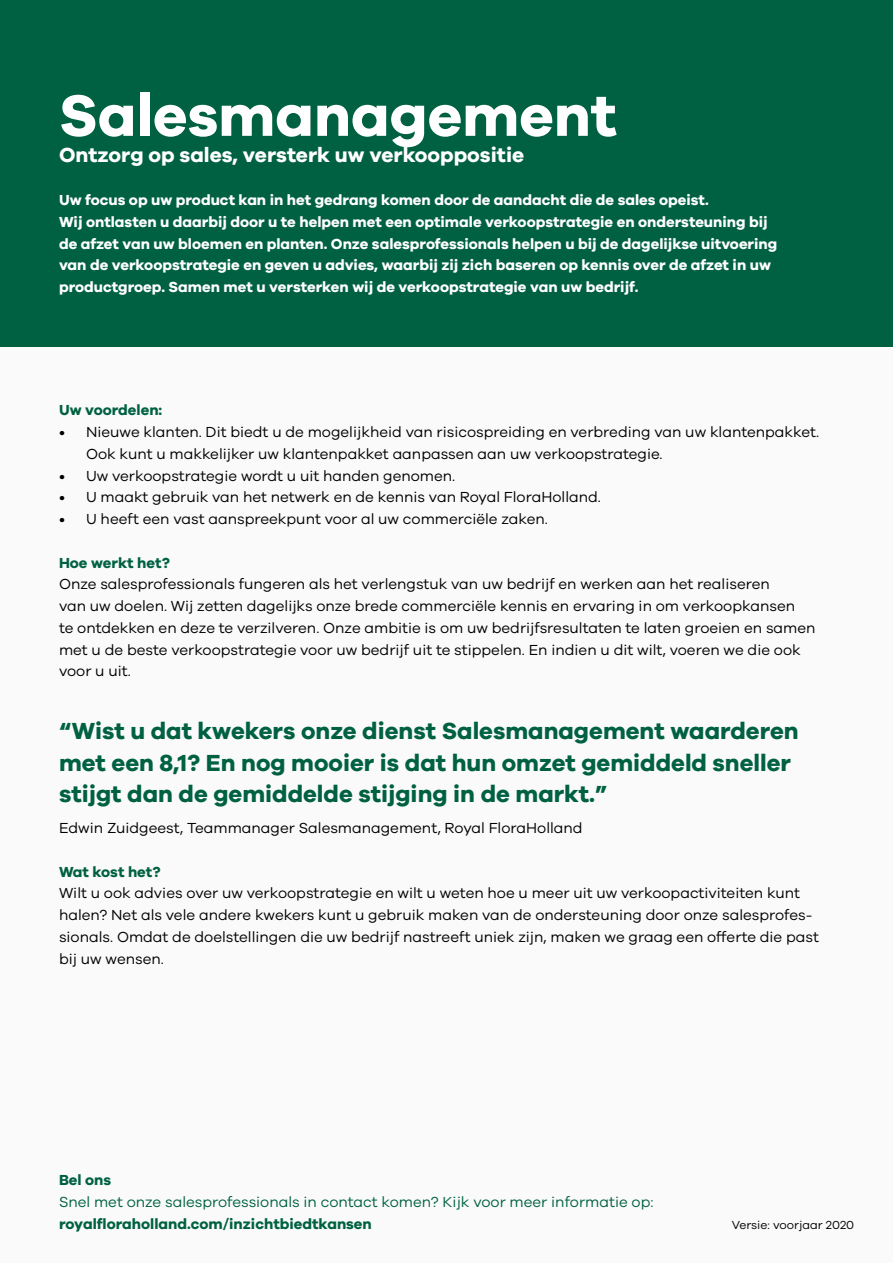
<style>
.page{position:relative;width:893px;height:1263px;background:#fff}
.page>*{position:absolute;margin:0;border:0;box-sizing:border-box;transform-origin:0 0}
.t1{font:700 60px "Galano Grotesque";color:#fff}
.t2{font:700 24px/31.5px "Galano Grotesque";color:#006142}
.t3{font:700 21px "Galano Grotesque";color:#fff}
.t4{font:15px/21.8px "Galano Grotesque";color:#000}
.t5{font:700 15px/21.8px "Galano Grotesque";color:#fff}
.t6{font:700 15px "Galano Grotesque";color:#006142}
.t7{font:15px "Galano Grotesque";color:#006142}
.t8{font:12px "Galano Grotesque";color:#000}
</style>
<div class="page">
<div style="left:0;top:0;width:893px;height:347px;background:#006142"></div>
<div style="left:0;top:347px;width:893px;height:916px;background:#fafafa"></div>
<h1 class="t1" style="left:59px;top:78px;width:559px">Salesmanagement</h1>
<h3 class="t3" style="left:59px;top:142px;width:467px">Ontzorg op sales, versterk uw verkooppositie</h3>
<p class="t5" style="left:59px;top:189px;width:720px">Uw focus op uw product kan in het gedrang komen door de aandacht die de sales opeist.<br>Wij ontlasten u daarbij door u te helpen met een optimale verkoopstrategie en ondersteuning bij de afzet van uw bloemen en planten. Onze salesprofessionals helpen u bij de dagelijkse uitvoering van de verkoopstrategie en geven u advies, waarbij zij zich baseren op kennis over de afzet in uw productgroep. Samen met u versterken wij de verkoopstrategie van uw bedrijf.</p>
<p class="t6" style="left:59px;top:401px;width:105px">Uw voordelen:</p>
<p class="t4" style="left:86px;top:421px;width:735px;text-indent:-27px">• Nieuwe klanten. Dit biedt u de mogelijkheid van risicospreiding en verbreding van uw klantenpakket.<br>Ook kunt u makkelijker uw klantenpakket aanpassen aan uw verkoopstrategie.</p>
<p class="t4" style="left:59px;top:464px;width:398px">• Uw verkoopstrategie wordt u uit handen genomen.</p>
<p class="t4" style="left:59px;top:486px;width:543px">• U maakt gebruik van het netwerk en de kennis van Royal FloraHolland.</p>
<p class="t4" style="left:59px;top:508px;width:490px">• U heeft een vast aanspreekpunt voor al uw commerciële zaken.</p>
<p class="t6" style="left:59px;top:553px;width:112px">Hoe werkt het?</p>
<p class="t4" style="left:59px;top:573px;width:758px">Onze salesprofessionals fungeren als het verlengstuk van uw bedrijf en werken aan het realiseren<br>van uw doelen. Wij zetten dagelijks onze brede commerciële kennis en ervaring in om verkoopkansen<br>te ontdekken en deze te verzilveren. Onze ambitie is om uw bedrijfsresultaten te laten groeien en samen met u de beste verkoopstrategie voor uw bedrijf uit te stippelen. En indien u dit wilt, voeren we die ook voor u uit.</p>
<h2 class="t2" style="left:59px;top:715px;width:741px">“Wist u dat kwekers onze dienst Salesmanagement waarderen met een 8,1? En nog mooier is dat hun omzet gemiddeld sneller stijgt dan de gemiddelde stijging in de markt.”</h2>
<p class="t4" style="left:59px;top:817px;width:525px">Edwin Zuidgeest, Teammanager Salesmanagement, Royal FloraHolland</p>
<p class="t6" style="left:59px;top:862px;width:103px">Wat kost het?</p>
<p class="t4" style="left:59px;top:882px;width:761px">Wilt u ook advies over uw verkoopstrategie en wilt u weten hoe u meer uit uw verkoopactiviteiten kunt halen? Net als vele andere kwekers kunt u gebruik maken van de ondersteuning door onze salesprofes&shy;sionals. Omdat de doelstellingen die uw bedrijf nastreeft uniek zijn, maken we graag een offerte die past bij uw wensen.</p>
<p class="t6" style="left:59px;top:1171px;width:54px">Bel ons</p>
<p class="t7" style="left:59px;top:1193px;width:596px">Snel met onze salesprofessionals in contact komen? Kijk voor meer informatie op:</p>
<p class="t6" style="left:59px;top:1214px;width:314px">royalfloraholland.com/inzichtbiedtkansen</p>
<p class="t8" style="left:732px;top:1217px;width:124px">Versie: voorjaar 2020</p>
</div>
